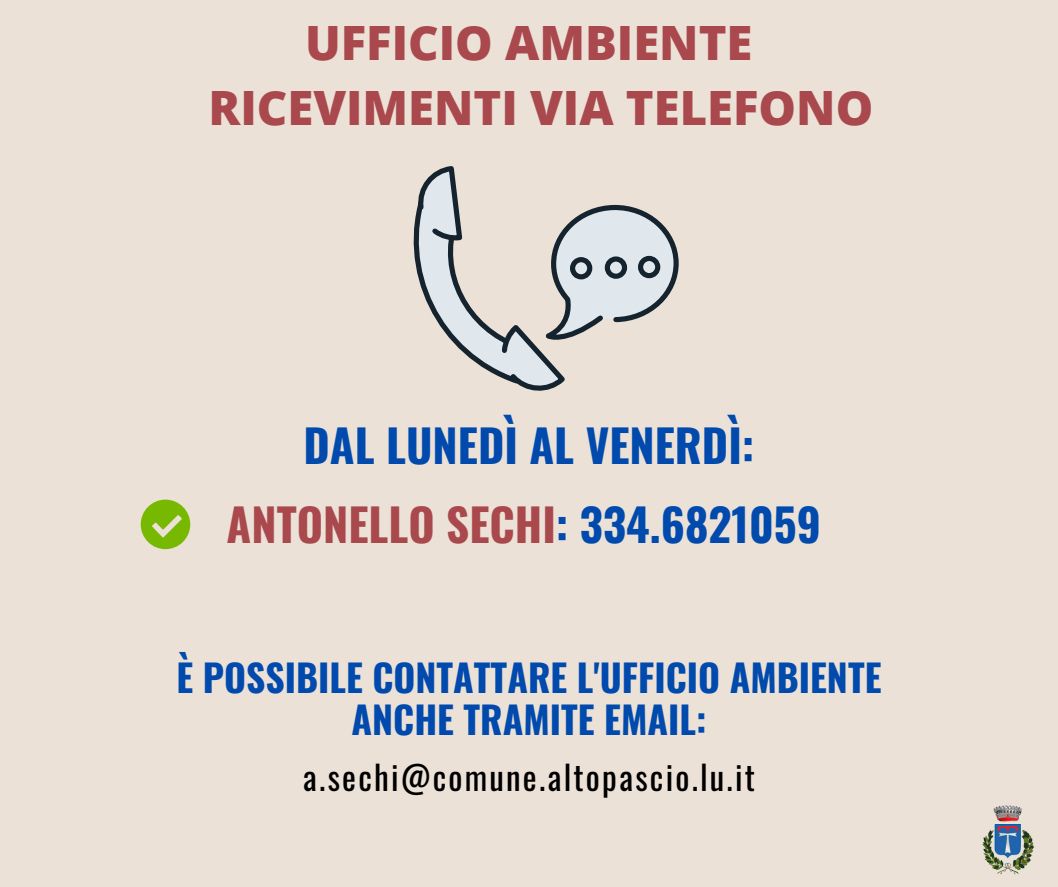
<style>
.page{position:relative;width:1058px;height:887px;background:#fff}
.page>*{position:absolute;margin:0;border:0;box-sizing:border-box;transform-origin:0 0}
.t1{font:800 47.25px/65.2px "Open Sans";color:#a9484d;text-align:center}
.t2{font:700 45px "Oswald";color:#a9484d}
.t3{font:700 45px "Oswald";color:#004aad}
.t4{font:700 37.5px/41.7px "Oswald";color:#004aad;text-align:center}
.t5{font:33px "Oswald";letter-spacing:.065em;color:#000}
.s1{color:#004aad}
</style>
<div class="page">
<div style="left:0;top:0;width:1058px;height:886px;background:#ebe1d6"></div>
<svg style="left:141px;top:499px;width:49px;height:50px"></svg>
<img style="left:982px;top:805px;width:52px;height:70px">
<svg style="left:413px;top:166px;width:266px;height:225px"></svg>
<div style="left:572px;top:259px;width:18px;height:18px;background:#e1e8ed;border-radius:50%"></div>
<div style="left:570px;top:257px;width:22px;height:22px;border:5px solid #15232e;border-radius:50%"></div>
<svg style="left:607px;top:259px;width:17px;height:17px"></svg>
<div style="left:604px;top:256px;width:23px;height:23px;border:5px solid #15232e;border-radius:50%"></div>
<div style="left:640px;top:258px;width:18px;height:18px;background:#e1e8ed;border-radius:50%"></div>
<div style="left:638px;top:256px;width:22px;height:22px;border:5px solid #15232e;border-radius:50%"></div>
<p class="t1" style="left:208px;top:9px;width:666px">UFFICIO AMBIENTE<br>RICEVIMENTI VIA TELEFONO</p>
<p class="t3" style="left:303px;top:410px;width:452px">DAL LUNEDÌ AL VENERDÌ:</p>
<p class="t2" style="left:227px;top:489px;width:596px">ANTONELLO SECHI<span class="s1">: 334.6821059</span></p>
<p class="t4" style="left:176px;top:655px;width:706px">È POSSIBILE CONTATTARE L'UFFICIO AMBIENTE<br>ANCHE TRAMITE EMAIL:</p>
<p class="t5" style="left:303px;top:751px;width:453px">a.sechi@comune.altopascio.lu.it</p>
</div>
